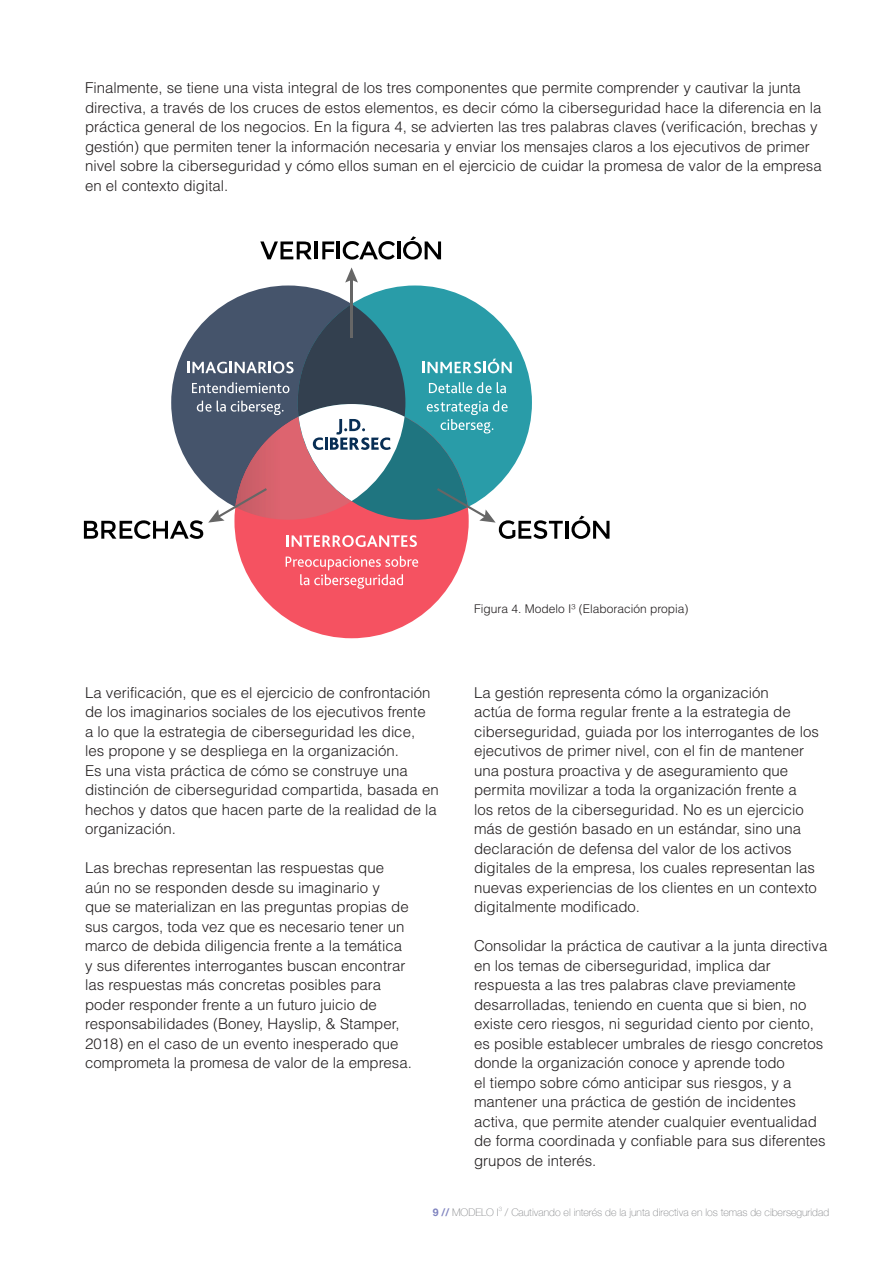
<style>
.page{position:relative;width:893px;height:1263px;background:#fff}
.page>*{position:absolute;margin:0;border:0;box-sizing:border-box;transform-origin:0 0}
.t1{font:300 15px/19.5px "Helvetica LT Std";color:#231f20}
.t2{font:300 12px "Helvetica LT Std";color:#231f20}
.TITULOS{font:100 10.5px "Helvetica Neue";color:#808285}
.s1{font-weight:700;color:#7f83bf}
</style>
<div class="page">
<div style="left:171px;top:285px;width:234px;height:235px;background:#45546b;border-radius:50%"></div>
<div style="left:298px;top:285px;width:234px;height:235px;background:#299ca8;border-radius:50%"></div>
<div style="left:234px;top:404px;width:235px;height:234px;background:#f55261;border-radius:50%"></div>
<div style="left:298px;top:304px;width:107px;height:197px;background:#33404f;border-radius:50%"></div>
<svg style="left:188px;top:362px;width:106px;height:11px"></svg>
<svg style="left:192px;top:382px;width:97px;height:11px"></svg>
<svg style="left:286px;top:556px;width:132px;height:33px"></svg>
<svg style="left:423px;top:359px;width:89px;height:14px"></svg>
<svg style="left:429px;top:382px;width:77px;height:11px"></svg>
<svg style="left:260px;top:241px;width:52px;height:18px"></svg>
<hr style="left:315px;top:241px;width:3px;height:18px;background:#000">
<svg style="left:322px;top:241px;width:12px;height:18px"></svg>
<hr style="left:337px;top:241px;width:3px;height:18px;background:#000">
<svg style="left:343px;top:241px;width:52px;height:19px"></svg>
<hr style="left:397px;top:241px;width:3px;height:18px;background:#000">
<svg style="left:403px;top:236px;width:38px;height:24px"></svg>
<hr style="left:566px;top:521px;width:3px;height:18px;background:#000">
<svg style="left:571px;top:516px;width:38px;height:23px"></svg>
<hr style="left:350px;top:278px;width:3px;height:60px;background:#666">
<svg style="left:345px;top:267px;width:13px;height:16px"></svg>
<svg style="left:84px;top:401px;width:479px;height:146px"></svg>
<p class="t1" style="left:85px;top:78px;width:738px">Finalmente, se tiene una vista integral de los tres componentes que permite comprender y cautivar la junta directiva, a través de los cruces de estos elementos, es decir cómo la ciberseguridad hace la diferencia en la práctica general de los negocios. En la figura 4, se advierten las tres palabras claves (verificación, brechas y gestión) que permiten tener la información necesaria y enviar los mensajes claros a los ejecutivos de primer nivel sobre la ciberseguridad y cómo ellos suman en el ejercicio de cuidar la promesa de valor de la empresa en el contexto digital.</p>
<p class="t2" style="left:474px;top:601px;width:216px">Figura 4. Modelo I3 (Elaboración propia)</p>
<p class="t1" style="left:85px;top:682px;width:355px">La verificación, que es el ejercicio de confrontación de los imaginarios sociales de los ejecutivos frente<br>a lo que la estrategia de ciberseguridad les dice,<br>les propone y se despliega en la organización.<br>Es una vista práctica de cómo se construye una distinción de ciberseguridad compartida, basada en hechos y datos que hacen parte de la realidad de la organización.</p>
<p class="t1" style="left:85px;top:858px;width:328px">Las brechas representan las respuestas que aún no se responden desde su imaginario y<br>que se materializan en las preguntas propias de sus cargos, toda vez que es necesario tener un marco de debida diligencia frente a la temática y sus diferentes interrogantes buscan encontrar las respuestas más concretas posibles para poder responder frente a un futuro juicio de responsabilidades (Boney, Hayslip, &amp; Stamper, 2018) en el caso de un evento inesperado que comprometa la promesa de valor de la empresa.</p>
<p class="t1" style="left:474px;top:682px;width:346px">La gestión representa cómo la organización<br>actúa de forma regular frente a la estrategia de ciberseguridad, guiada por los interrogantes de los ejecutivos de primer nivel, con el fin de mantener una postura proactiva y de aseguramiento que permita movilizar a toda la organización frente a los retos de la ciberseguridad. No es un ejercicio más de gestión basado en un estándar, sino una declaración de defensa del valor de los activos digitales de la empresa, los cuales representan las nuevas experiencias de los clientes en un contexto digitalmente modificado.</p>
<p class="t1" style="left:474px;top:936px;width:355px">Consolidar la práctica de cautivar a la junta directiva en los temas de ciberseguridad, implica dar respuesta a las tres palabras clave previamente desarrolladas, teniendo en cuenta que si bien, no existe cero riesgos, ni seguridad ciento por ciento, es posible establecer umbrales de riesgo concretos donde la organización conoce y aprende todo<br>el tiempo sobre cómo anticipar sus riesgos, y a mantener una práctica de gestión de incidentes activa, que permite atender cualquier eventualidad de forma coordinada y confiable para sus diferentes grupos de interés.</p>
<p class="TITULOS" style="left:433px;top:1204px;width:398px"><span class="s1">9 //</span> MODELO I<sup>3</sup> / Cautivando el interés de la junta directiva en los temas de ciberseguridad</p>
</div>
